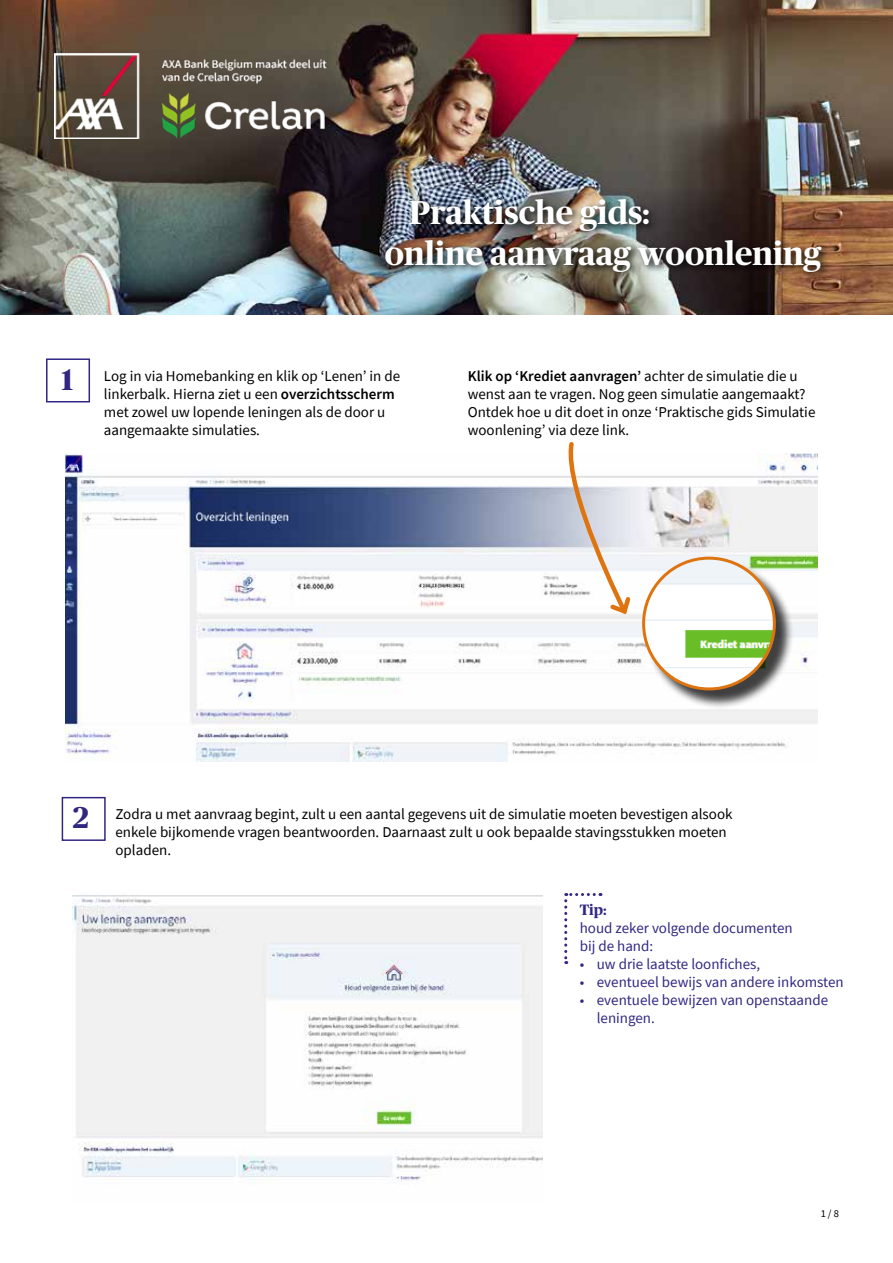
<style>
.page{position:relative;width:893px;height:1263px;background:#fff}
.page>*{position:absolute;margin:0;border:0;box-sizing:border-box;transform-origin:0 0}
.t1{font:700 33px/40.5px "Publico Headline";color:#fff}
.t2{font:15px/18px "Source Sans Pro";color:#000}
.t3{font:15px/18px "Source Sans Pro";color:#312783}
.t4{font:700 15px "Publico Headline";color:#312783}
.t5{font:10.5px "Source Sans Pro";color:#000}
.s1{font-family:"Publico Headline";font-weight:700;font-size:30px;color:#312783}
.s2{font-weight:600}
</style>
<div class="page">
<img style="left:66px;top:453px;width:751px;height:309px">
<div style="left:644px;top:559px;width:150px;height:150px;background:#000;opacity:.75"></div>
<img style="left:644px;top:558px;width:130px;height:131px;border-radius:65px">
<div style="left:642px;top:557px;width:134px;height:133px;border:3px solid #de740f;border-radius:50%"></div>
<img style="left:72px;top:895px;width:471px;height:289px">
<img style="left:0;top:0;width:893px;height:315px">
<div style="left:382px;top:195px;width:450px;height:87px;background:#000;opacity:.91"></div>
<img style="left:54px;top:53px;width:298px;height:85px">
<svg style="left:564px;top:442px;width:70px;height:175px"></svg>
<div style="left:46px;top:358px;width:44px;height:44px;border:2px solid #312783"></div>
<div style="left:62px;top:797px;width:44px;height:44px;border:2px solid #312783"></div>
<svg style="left:564px;top:893px;width:30px;height:71px"></svg>
<h1 class="t1" style="left:385px;top:190px;width:438px;text-indent:24px">Praktische gids:<br>online aanvraag woonlening</h1>
<p class="t2" style="left:104px;top:367px;width:298px;text-indent:-43px"><span class="s1">1</span> Log in via Homebanking en klik op ‘Lenen’ in de linkerbalk. Hierna ziet u een <span class="s2">overzichtsscherm </span>met zowel uw lopende leningen als de door u aangemaakte simulaties.</p>
<p class="t2" style="left:468px;top:367px;width:349px"><span class="s2">Klik op ‘Krediet aanvragen’</span> achter de simulatie die u wenst aan te vragen. Nog geen simulatie aangemaakt?<br>Ontdek hoe u dit doet in onze ‘Praktische gids Simulatie woonlening’ via deze link.</p>
<p class="t2" style="left:116px;top:805px;width:619px;text-indent:-43px"><span class="s1">2</span> Zodra u met aanvraag begint, zult u een aantal gegevens uit de simulatie moeten bevestigen alsook enkele bijkomende vragen beantwoorden. Daarnaast zult u ook bepaalde stavingsstukken moeten opladen.</p>
<p class="t4" style="left:580px;top:899px;width:29px">Tip:</p>
<p class="t3" style="left:580px;top:919px;width:214px">houd zeker volgende documenten bij de hand:</p>
<p class="t3" style="left:580px;top:955px;width:182px">• uw drie laatste loonfiches,</p>
<p class="t3" style="left:580px;top:973px;width:265px">• eventueel bewijs van andere inkomsten</p>
<p class="t3" style="left:597px;top:991px;width:233px;text-indent:-17px">• eventuele bewijzen van openstaande leningen.</p>
<p class="t5" style="left:821px;top:1207px;width:20px">1 / 8</p>
</div>
